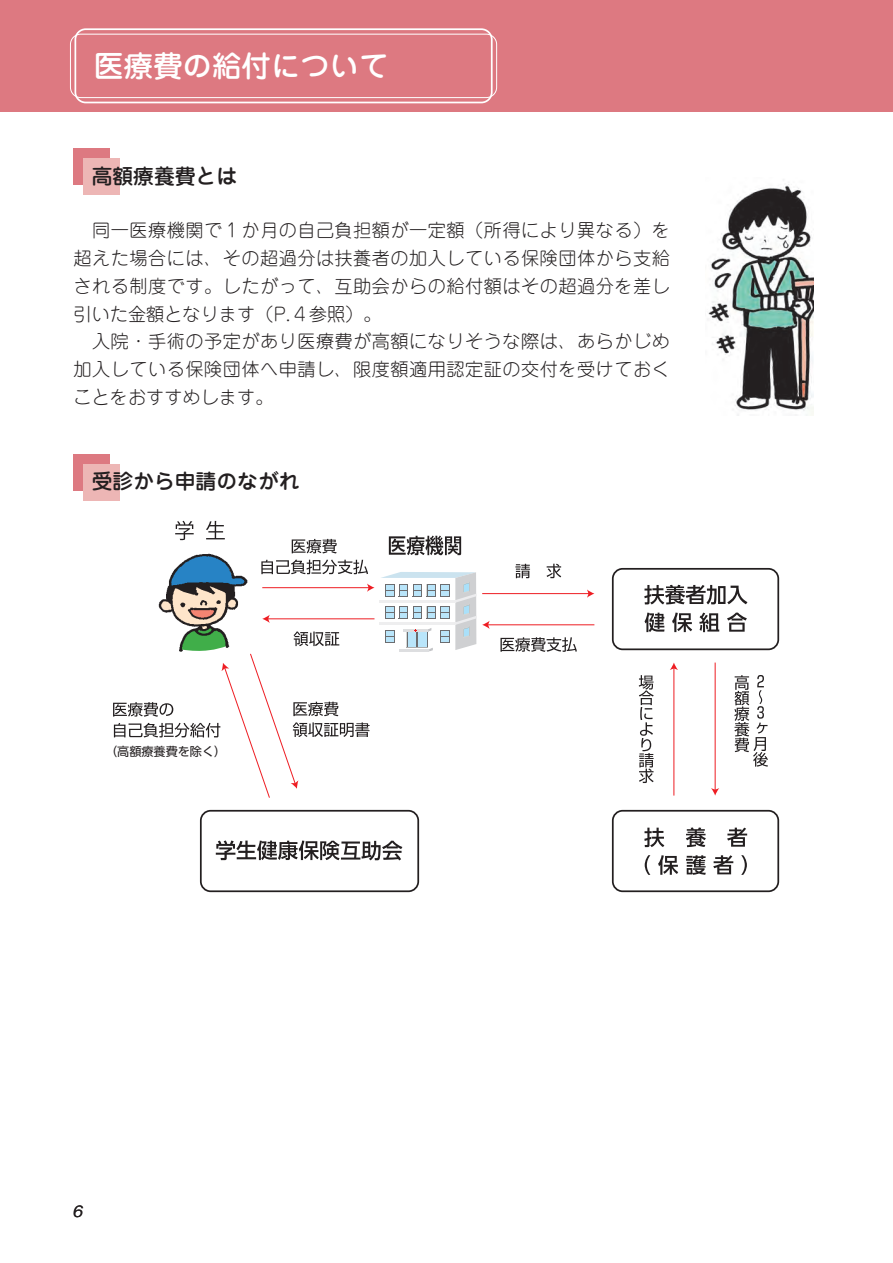
<style>
.page{position:relative;width:893px;height:1263px;background:#fff}
.page>*{position:absolute;margin:0;border:0;box-sizing:border-box;transform-origin:0 0}
.t1{font:500 29.4px "Jun 34 Pro";color:#fff}
.t2{font:500 20.7px "Jun 34 Pro";color:#231f20}
.t3{font:300 18.15px/27.8px "Jun 101 Pro";letter-spacing:.025em;color:#231f20}
.t4{font:italic 500 15.6px "Gothic BBB Pro";color:#231f20}
.t5{font:12.15px "UD Shin Go Pr 6 N";color:#231f20}
</style>
<div class="page">
<div style="left:0;top:1px;width:893px;height:111px;background:#dd7981"></div>
<div style="left:74px;top:28px;width:419px;height:75px;border:2px solid #fff;border-radius:10px"></div>
<div style="left:70px;top:34px;width:427px;height:64px;border:1px solid #fff;border-radius:10px"></div>
<div style="left:74px;top:148px;width:36px;height:36px;background:#dd7981"></div>
<div style="left:74px;top:454px;width:36px;height:36px;background:#dd7981"></div>
<div style="left:83px;top:158px;width:37px;height:36px;background:#edb6b5"></div>
<div style="left:83px;top:464px;width:37px;height:36px;background:#edb6b5"></div>
<img style="left:707px;top:184px;width:106px;height:231px">
<svg style="left:199px;top:567px;width:581px;height:326px"></svg>
<hr style="left:482px;top:593px;width:107px;height:1px;background:#ee1d23">
<svg style="left:587px;top:589px;width:7px;height:9px"></svg>
<hr style="left:487px;top:624px;width:107px;height:1px;background:#ee1d23">
<svg style="left:482px;top:621px;width:8px;height:8px"></svg>
<hr style="left:673px;top:668px;width:1px;height:127px;background:#ee1d23">
<svg style="left:670px;top:662px;width:8px;height:8px"></svg>
<hr style="left:715px;top:662px;width:1px;height:128px;background:#ee1d23">
<svg style="left:711px;top:788px;width:8px;height:7px"></svg>
<svg style="left:515px;top:564px;width:15px;height:14px"></svg>
<svg style="left:547px;top:564px;width:14px;height:14px"></svg>
<svg style="left:500px;top:637px;width:77px;height:15px"></svg>
<svg style="left:639px;top:675px;width:15px;height:108px"></svg>
<svg style="left:734px;top:675px;width:34px;height:92px"></svg>
<svg style="left:380px;top:572px;width:96px;height:79px"></svg>
<svg style="left:389px;top:536px;width:72px;height:19px"></svg>
<svg style="left:216px;top:840px;width:186px;height:20px"></svg>
<svg style="left:644px;top:828px;width:20px;height:19px"></svg>
<svg style="left:686px;top:827px;width:20px;height:20px"></svg>
<svg style="left:727px;top:828px;width:20px;height:19px"></svg>
<svg style="left:645px;top:855px;width:5px;height:20px"></svg>
<svg style="left:658px;top:855px;width:20px;height:20px"></svg>
<svg style="left:686px;top:855px;width:20px;height:20px"></svg>
<svg style="left:713px;top:855px;width:20px;height:19px"></svg>
<svg style="left:741px;top:855px;width:6px;height:20px"></svg>
<svg style="left:644px;top:585px;width:103px;height:19px"></svg>
<svg style="left:644px;top:613px;width:20px;height:19px"></svg>
<svg style="left:672px;top:612px;width:20px;height:20px"></svg>
<svg style="left:699px;top:613px;width:20px;height:19px"></svg>
<svg style="left:727px;top:613px;width:20px;height:19px"></svg>
<svg style="left:113px;top:521px;width:261px;height:278px"></svg>
<h1 class="t1" style="left:94px;top:43px;width:296px">医療費の給付について</h1>
<p class="t2" style="left:92px;top:160px;width:147px">高額療養費とは</p>
<p class="t3" style="left:74px;top:215px;width:598px">　同一医療機関で１か月の自己負担額が一定額（所得により異なる）を超えた場合には、その超過分は扶養者の加入している保険団体から支給される制度です。したがって、互助会からの給付額はその超過分を差し引いた金額となります（P.４参照）。<br>　入院・手術の予定があり医療費が高額になりそうな際は、あらかじめ加入している保険団体へ申請し、限度額適用認定証の交付を受けておくことをおすすめします。</p>
<p class="t2" style="left:92px;top:465px;width:209px">受診から申請のながれ</p>
<p class="t5" style="left:105px;top:741px;width:123px">（高額療養費を除く）</p>
<p class="t4" style="left:73px;top:1198px;width:15px">6</p>
</div>
